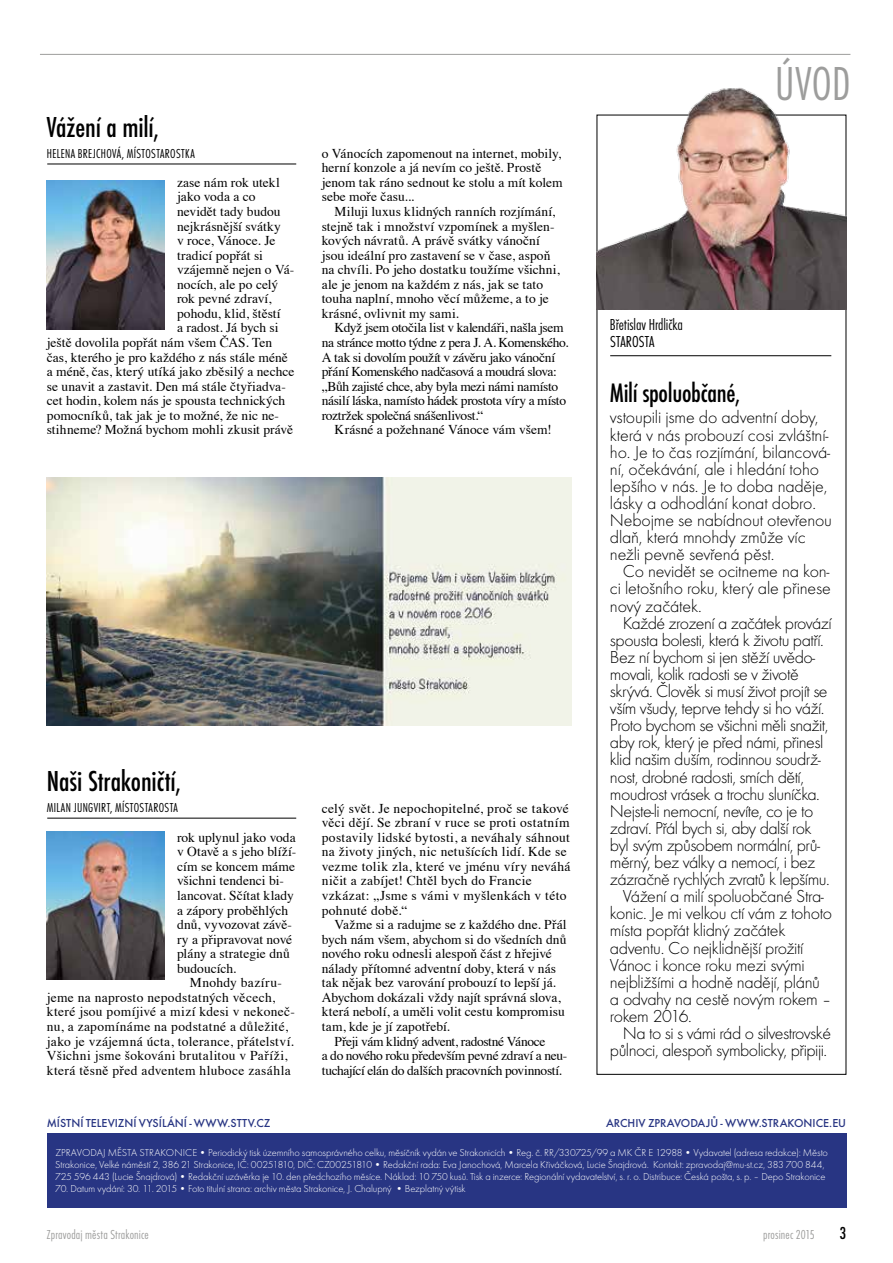
<style>
.page{position:relative;width:893px;height:1263px;background:#fff}
.page>*{position:absolute;margin:0;border:0;box-sizing:border-box;transform-origin:0 0}
.t1{font:49.5px "Futura TOT Ligh Cond";color:#9d9d9c}
.t2{font:500 condensed 30px "Futura TOT";letter-spacing:-.005em;color:#000}
.t3{font:500 condensed 27.75px "Futura TOT";letter-spacing:-.01em;color:#000}
.t4{font:18px/17.1px "Futura TOT Ligh";letter-spacing:-.03em;color:#000;text-align:justify}
.t5{font:18px/17.1px "Futura TOT Ligh";letter-spacing:-.01em;color:#000}
.t6{font:18px "Futura TOT Ligh";letter-spacing:-.05em;color:#000}
.t7{font:500 condensed 18px "Futura TOT";color:#000}
.t8{font:16.5px/17.2px "Futura TOT Ligh Cond";letter-spacing:-.005em;color:#000}
.t9{font:13.5px/14.5px "Times";letter-spacing:.005em;color:#000}
.t10{font:13.5px/14.5px "Times";letter-spacing:-.025em;color:#000}
.t11{font:13.5px/14.5px "Times";letter-spacing:.025em;color:#000}
.t12{font:13.5px "Times";letter-spacing:-.03em;color:#000}
.t13{font:13.5px "Futura TOT Ligh Cond";letter-spacing:.025em;color:#000}
.t14{font:13.5px "Futura TOT Ligh Cond";letter-spacing:.01em;color:#9d9d9c}
.t15{font:500 12px "Futura TOT";color:#283583}
.t16{font:10.5px/12px "Futura TOT Ligh";letter-spacing:-.01em;color:#fff}
</style>
<div class="page">
<hr style="left:40px;top:54px;width:810px;height:1px;background:#9d9d9c">
<hr style="left:610px;top:355px;width:221px;height:1px;background:#000">
<img style="left:597px;top:88px;width:249px;height:222px">
<hr style="left:47px;top:818px;width:249px;height:1px;background:#000">
<div style="left:47px;top:1133px;width:799px;height:75px;background:#283583"></div>
<img style="left:47px;top:832px;width:117px;height:148px">
<img style="left:47px;top:478px;width:524px;height:247px">
<hr style="left:47px;top:164px;width:249px;height:1px;background:#000">
<img style="left:47px;top:181px;width:117px;height:148px">
<h2 class="t2" style="left:47px;top:110px;width:114px">Vážení a milí,</h2>
<p class="t13" style="left:47px;top:146px;width:150px">HELENA BREJCHOVÁ, MÍSTOSTAROSTKA</p>
<p class="t9" style="left:177px;top:174px;width:104px">zase nám rok utekl</p>
<p class="t9" style="left:177px;top:188px;width:80px">jako voda a co</p>
<p class="t9" style="left:177px;top:203px;width:105px">nevidět tady budou</p>
<p class="t9" style="left:177px;top:218px;width:105px">nejkrásnější svátky</p>
<p class="t9" style="left:177px;top:232px;width:100px">v roce, Vánoce. Je</p>
<p class="t9" style="left:177px;top:247px;width:87px">tradicí popřát si</p>
<p class="t9" style="left:177px;top:261px;width:119px">vzájemně nejen o Vá-</p>
<p class="t9" style="left:177px;top:276px;width:103px">nocích, ale po celý</p>
<p class="t9" style="left:177px;top:290px;width:96px">rok pevné zdraví,</p>
<p class="t9" style="left:177px;top:305px;width:105px">pohodu, klid, štěstí</p>
<p class="t9" style="left:177px;top:319px;width:103px">a radost. Já bych si</p>
<p class="t9" style="left:47px;top:334px;width:227px">ještě dovolila popřát nám všem ČAS. Ten</p>
<p class="t9" style="left:47px;top:349px;width:243px">čas, kterého je pro každého z nás stále méně</p>
<p class="t9" style="left:47px;top:363px;width:249px">a méně, čas, který utíká jako zběsilý a nechce</p>
<p class="t9" style="left:47px;top:378px;width:241px">se unavit a zastavit. Den má stále čtyřiadva-</p>
<p class="t9" style="left:47px;top:392px;width:240px">cet hodin, kolem nás je spousta technických</p>
<p class="t9" style="left:47px;top:407px;width:234px">pomocníků, tak jak je to možné, že nic ne-</p>
<p class="t9" style="left:47px;top:421px;width:248px">stihneme? Možná bychom mohli zkusit právě</p>
<p class="t9" style="left:322px;top:145px;width:242px">o Vánocích zapomenout na internet, mobily, herní konzole a já nevím co ještě. Prostě jenom tak ráno sednout ke stolu a mít kolem sebe moře času...</p>
<p class="t9" style="left:322px;top:203px;width:240px;text-indent:13px">Miluji luxus klidných ranních rozjímání, stejně tak i množství vzpomínek a myšlen&shy;kových návratů. A právě svátky vánoční jsou ideální pro zastavení se v čase, aspoň na chvíli. Po jeho dostatku toužíme všichni, ale je jenom na každém z nás, jak se tato touha naplní, mnoho věcí můžeme, a to je krásné, ovlivnit my sami.</p>
<p class="t10" style="left:322px;top:319px;width:248px;text-indent:13px">Když jsem otočila list v kalendáři, našla jsem na stránce motto týdne z pera J. A. Komenského.<br>A tak si dovolím použít v závěru jako vánoční přání Komenského nadčasová a moudrá slova: „Bůh zajisté chce, aby byla mezi námi namísto násilí láska, namísto hádek prostota víry a místo roztržek společná snášenlivost.“</p>
<p class="t9" style="left:334px;top:421px;width:219px">Krásné a požehnané Vánoce vám všem!</p>
<h2 class="t2" style="left:47px;top:764px;width:136px">Naši Strakoničtí,</h2>
<p class="t9" style="left:177px;top:829px;width:121px">rok uplynul jako voda v Otavě a s jeho blíží&shy;cím se koncem máme všichni tendenci bi&shy;lancovat. Sčítat klady a zápory proběhlých dnů, vyvozovat závě&shy;ry a připravovat nové plány a strategie dnů budoucích.</p>
<p class="t11" style="left:47px;top:974px;width:250px;text-indent:143px">Mnohdy bazíru&shy;jeme na naprosto nepodstatných věcech, které jsou pomíjivé a mizí kdesi v nekoneč&shy;nu, a zapomínáme na podstatné a důležité, jako je vzájemná úcta, tolerance, přátelství.<br>Všichni jsme šokováni brutalitou v Paříži, která těsně před adventem hluboce zasáhla</p>
<p class="t13" style="left:47px;top:800px;width:132px">MILAN JUNGVIRT, MÍSTOSTAROSTA</p>
<p class="t9" style="left:322px;top:800px;width:250px">celý svět. Je nepochopitelné, proč se takové věci dějí. Se zbraní v ruce se proti ostatním postavily lidské bytosti, a neváhaly sáhnout na životy jiných, nic netušících lidí. Kde se vezme tolik zla, které ve jménu víry neváhá ničit a zabíjet! Chtěl bych do Francie vzkázat: „Jsme s vámi v myšlenkách v této pohnuté době.“</p>
<p class="t9" style="left:334px;top:916px;width:234px">Važme si a radujme se z každého dne. Přál</p>
<p class="t9" style="left:322px;top:931px;width:246px">bych nám všem, abychom si do všedních dnů</p>
<p class="t9" style="left:322px;top:945px;width:231px">nového roku odnesli alespoň část z hřejivé</p>
<p class="t9" style="left:322px;top:960px;width:236px">nálady přítomné adventní doby, která v nás</p>
<p class="t9" style="left:322px;top:974px;width:236px">tak nějak bez varování probouzí to lepší já.</p>
<p class="t9" style="left:322px;top:989px;width:240px">Abychom dokázali vždy najít správná slova,</p>
<p class="t9" style="left:322px;top:1003px;width:245px">která nebolí, a uměli volit cestu kompromisu</p>
<p class="t9" style="left:322px;top:1018px;width:130px">tam, kde je jí zapotřebí.</p>
<p class="t12" style="left:334px;top:1028px;width:213px">Přeji vám klidný advent, radostné Vánoce</p>
<p class="t12" style="left:322px;top:1043px;width:247px">a do nového roku především pevné zdraví a neu-</p>
<p class="t10" style="left:322px;top:1062px;width:242px">tuchající elán do dalších pracovních povinností.</p>
<h1 class="t1" style="left:775px;top:55px;width:77px">ÚVOD</h1>
<p class="t8" style="left:610px;top:316px;width:75px">Břetislav Hrdlička<br>STAROSTA</p>
<h3 class="t3" style="left:610px;top:377px;width:132px">Milí spoluobčané,</h3>
<p class="t5" style="left:610px;top:409px;width:224px">vstoupili jsme do adventní doby, která v nás probouzí cosi zvláštní&shy;ho. Je to čas rozjímání, bilancová&shy;ní, očekávání, ale i hledání toho lepšího v nás. Je to doba naděje, lásky a odhodlání konat dobro.<br>Nebojme se nabídnout otevřenou dlaň, která mnohdy zmůže víc nežli pevně sevřená pěst.</p>
<h3 class="t4" style="left:610px;top:563px;width:222px;text-indent:13px">Co nevidět se ocitneme na kon&shy;ci letošního roku, který ale přinese nový začátek.</h3>
<h3 class="t4" style="left:623px;top:614px;width:211px">Každé zrození a začátek provází</h3>
<h3 class="t4" style="left:610px;top:631px;width:215px">spousta bolesti, která k životu patří.</h3>
<h3 class="t4" style="left:610px;top:648px;width:207px">Bez ní bychom si jen stěží uvědo-</h3>
<h3 class="t4" style="left:610px;top:665px;width:190px">movali, kolik radosti se v životě</h3>
<h3 class="t4" style="left:610px;top:683px;width:219px">skrývá. Člověk si musí život projít se</h3>
<h3 class="t4" style="left:610px;top:700px;width:216px">vším všudy, teprve tehdy si ho váží.</h3>
<h3 class="t4" style="left:610px;top:717px;width:220px">Proto bychom se všichni měli snažit,</h3>
<h3 class="t4" style="left:610px;top:734px;width:215px">aby rok, který je před námi, přinesl</h3>
<h3 class="t4" style="left:610px;top:751px;width:212px">klid našim duším, rodinnou soudrž-</h3>
<h3 class="t4" style="left:610px;top:768px;width:196px">nost, drobné radosti, smích dětí,</h3>
<h3 class="t4" style="left:610px;top:785px;width:211px">moudrost vrásek a trochu sluníčka.</h3>
<h3 class="t4" style="left:610px;top:802px;width:205px">Nejste-li nemocní, nevíte, co je to</h3>
<h3 class="t4" style="left:610px;top:819px;width:203px">zdraví. Přál bych si, aby další rok</h3>
<h3 class="t4" style="left:610px;top:836px;width:212px">byl svým způsobem normální, prů-</h3>
<h3 class="t4" style="left:610px;top:854px;width:207px">měrný, bez války a nemocí, i bez</h3>
<h3 class="t4" style="left:610px;top:871px;width:221px">zázračně rychlých zvratů k lepšímu.</h3>
<h3 class="t4" style="left:623px;top:888px;width:203px">Vážení a milí spoluobčané Stra-</h3>
<h3 class="t4" style="left:610px;top:905px;width:224px">konic. Je mi velkou ctí vám z tohoto</h3>
<h3 class="t4" style="left:610px;top:922px;width:177px">místa popřát klidný začátek</h3>
<h3 class="t4" style="left:610px;top:939px;width:195px">adventu. Co nejklidnější prožití</h3>
<h3 class="t4" style="left:610px;top:956px;width:196px">Vánoc i konce roku mezi svými</h3>
<h3 class="t4" style="left:610px;top:973px;width:212px">nejbližšími a hodně nadějí, plánů</h3>
<h3 class="t4" style="left:610px;top:990px;width:223px">a odvahy na cestě novým rokem –</h3>
<h3 class="t6" style="left:610px;top:1006px;width:84px">rokem 2016.</h3>
<h3 class="t4" style="left:623px;top:1025px;width:210px">Na to si s vámi rád o silvestrovské</h3>
<h3 class="t4" style="left:610px;top:1042px;width:219px">půlnoci, alespoň symbolicky, připiji.</h3>
<p class="t15" style="left:47px;top:1116px;width:225px">MÍSTNÍ TELEVIZNÍ VYSÍLÁNÍ - WWW.STTV.CZ</p>
<p class="t15" style="left:606px;top:1116px;width:242px">ARCHIV ZPRAVODAJŮ - WWW.STRAKONICE.EU</p>
<p class="t16" style="left:55px;top:1147px;width:774px">ZPRAVODAJ MĚSTA STRAKONICE • Periodický tisk územního samosprávného celku, měsíčník vydán ve Strakonicích • Reg. č. RR/330725/99 a MK ČR E 12988 • Vydavatel (adresa redakce): Město<br>Strakonice, Velké náměstí 2, 386 21 Strakonice, IČ: 00251810, DIČ: CZ00251810 • Redakční rada: Eva Janochová, Marcela Křiváčková, Lucie Šnajdrová. Kontakt: zpravodaj@mu-st.cz, 383 700 844,<br>725 596 443 (Lucie Šnajdrová) • Redakční uzávěrka je 10. den předchozího měsíce. Náklad: 10 750 kusů. Tisk a inzerce: Regionální vydavatelství, s. r. o. Distribuce: Česká pošta, s. p. – Depo Strakonice</p>
<p class="t16" style="left:55px;top:1183px;width:412px">70. Datum vydání: 30. 11. 2015 • Foto titulní strana: archiv města Strakonice, J. Chalupný • Bezplatný výtisk</p>
<p class="t14" style="left:47px;top:1227px;width:103px">Zpravodaj města Strakonice</p>
<p class="t14" style="left:763px;top:1227px;width:53px">prosinec 2015</p>
<h3 class="t7" style="left:839px;top:1223px;width:8px">3</h3>
</div>
